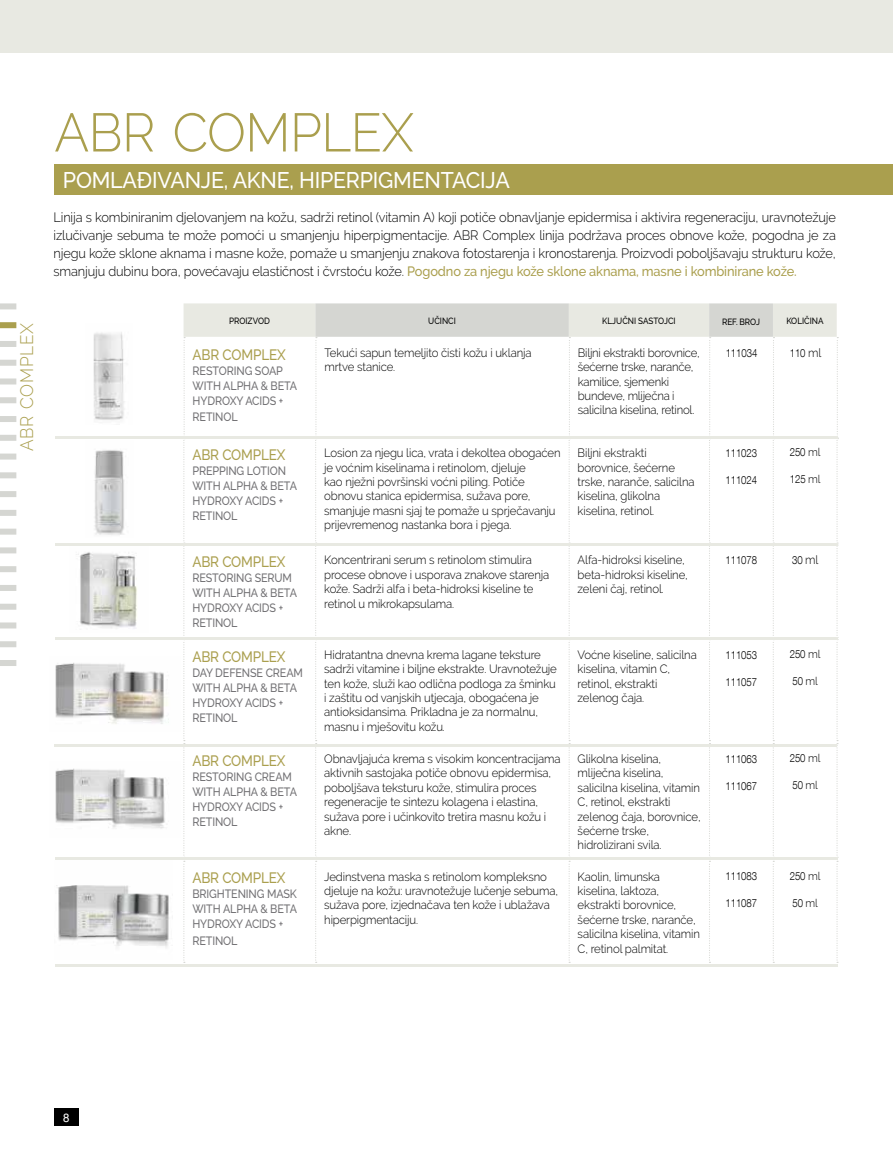
<style>
.page{position:relative;width:893px;height:1149px;background:#fff}
.page>*{position:absolute;margin:0;border:0;box-sizing:border-box;transform-origin:0 0}
.t1{font:300 54px "Raleway";letter-spacing:-.01em;color:#aa9f4e;scale:.95 1}
.t2{font:500 22.5px "Raleway";letter-spacing:-.01em;color:#fff;scale:.95 1}
.t3{font:300 18px "Raleway";letter-spacing:.05em;color:#aa9f4e;scale:.95 1}
.t4{font:500 15px "Raleway";letter-spacing:-.01em;color:#aa9f4e;scale:.9 1}
.t5{font:300 13.5px/18px "Raleway";letter-spacing:-.01em;color:#000;text-align:justify;scale:.95 1}
.t6{font:300 12px/14.4px "Raleway";letter-spacing:-.01em;color:#000;scale:.95 1}
.t7{font:500 12px/15px "Raleway";letter-spacing:-.01em;color:#717073;scale:.9 1}
.t8{font:12px "Helvetica";color:#fff;scale:.95 1}
.t9{font:300 11.25px "Helvetica Neue LT Com";letter-spacing:-.01em;color:#000;scale:.85 1}
.t10{font:500 9px "Raleway";color:#000;scale:.9 1}
.s1{font-weight:500;color:#aa9f4e}
.s2{font-family:"Raleway";font-size:12px}
.s3{font-family:"Raleway"}
</style>
<div class="page">
<div style="left:54px;top:1108px;width:24px;height:17px;background:#000"></div>
<div style="left:0;top:0;width:893px;height:52px;background:#e8e9e2"></div>
<img style="left:93px;top:332px;width:32px;height:88px">
<img style="left:76px;top:552px;width:61px;height:77px">
<img style="left:55px;top:663px;width:114px;height:61px">
<img style="left:55px;top:768px;width:110px;height:61px">
<img style="left:56px;top:885px;width:113px;height:63px">
<hr style="left:55px;top:436px;width:783px;height:3px;background:#e8e9e2">
<hr style="left:55px;top:963px;width:783px;height:3px;background:#e8e9e2">
<hr style="left:55px;top:543px;width:783px;height:3px;background:#e8e9e2">
<hr style="left:55px;top:636px;width:783px;height:3px;background:#e8e9e2">
<hr style="left:55px;top:856px;width:783px;height:3px;background:#e8e9e2">
<svg style="left:183px;top:303px;width:655px;height:658px"></svg>
<img style="left:94px;top:450px;width:30px;height:85px">
<hr style="left:54px;top:743px;width:782px;height:3px;background:#e8e9e2">
<div style="left:55px;top:164px;width:838px;height:31px;background:#aa9f4e"></div>
<div style="left:0;top:472px;width:16px;height:6px;background:#d5d6d2"></div>
<div style="left:0;top:303px;width:16px;height:6px;background:#d5d6d2"></div>
<div style="left:0;top:491px;width:16px;height:6px;background:#d5d6d2"></div>
<div style="left:0;top:322px;width:16px;height:6px;background:#aa9f4e"></div>
<div style="left:0;top:509px;width:16px;height:6px;background:#d5d6d2"></div>
<div style="left:0;top:341px;width:16px;height:6px;background:#d5d6d2"></div>
<div style="left:0;top:528px;width:16px;height:6px;background:#d5d6d2"></div>
<div style="left:0;top:359px;width:16px;height:6px;background:#d5d6d2"></div>
<div style="left:0;top:547px;width:16px;height:6px;background:#d5d6d2"></div>
<div style="left:0;top:378px;width:16px;height:6px;background:#d5d6d2"></div>
<div style="left:0;top:566px;width:16px;height:6px;background:#d5d6d2"></div>
<div style="left:0;top:397px;width:16px;height:6px;background:#d5d6d2"></div>
<div style="left:0;top:584px;width:16px;height:6px;background:#d5d6d2"></div>
<div style="left:0;top:416px;width:16px;height:6px;background:#d5d6d2"></div>
<div style="left:0;top:603px;width:16px;height:6px;background:#d5d6d2"></div>
<div style="left:0;top:434px;width:16px;height:6px;background:#d5d6d2"></div>
<div style="left:0;top:622px;width:16px;height:6px;background:#d5d6d2"></div>
<div style="left:0;top:453px;width:16px;height:6px;background:#d5d6d2"></div>
<div style="left:0;top:641px;width:16px;height:6px;background:#d5d6d2"></div>
<div style="left:0;top:659px;width:16px;height:6px;background:#d5d6d2"></div>
<h3 class="t3" style="left:16px;top:451px;width:137px;rotate:-90deg">ABR COMPLEX</h3>
<h1 class="t1" style="left:54px;top:101px;width:380px">ABR COMPLEX</h1>
<h2 class="t2" style="left:63px;top:167px;width:472px">POMLAĐIVANJE, AKNE, HIPERPIGMENTACIJA</h2>
<h2 class="t2" style="left:137px;top:167px;width:26px">JE</h2>
<p class="t5" style="left:54px;top:208px;width:825px">Linija s kombiniranim djelovanjem na kožu, sadrži retinol (vitamin A) koji potiče obnavljanje epidermisa i aktivira regeneraciju, uravnotežuje izlučivanje sebuma te može pomoći u smanjenju hiperpigmentacije. ABR Complex linija podržava proces obnove kože, pogodna je za njegu kože sklone aknama i masne kože, pomaže u smanjenju znakova fotostarenja i kronostarenja. Proizvodi poboljšavaju strukturu kože, smanjuju dubinu bora, povećavaju elastičnost i čvrstoću kože. <span class="s1">Pogodno za njegu kože sklone aknama, masne i kombinirane kože.</span></p>
<p class="t10" style="left:229px;top:316px;width:47px">PROIZVOD</p>
<p class="t10" style="left:428px;top:316px;width:32px">UČINCI</p>
<p class="t10" style="left:602px;top:316px;width:83px">KLJUČNI SASTOJCI</p>
<p class="t10" style="left:722px;top:316px;width:43px">REF. BROJ</p>
<p class="t10" style="left:786px;top:316px;width:43px">KOLIČINA</p>
<p class="t4" style="left:193px;top:345px;width:105px">ABR COMPLEX</p>
<p class="t7" style="left:193px;top:363px;width:118px">RESTORING SOAP<br>WITH ALPHA &amp; BETA<br>HYDROXY ACIDS +</p>
<p class="t7" style="left:193px;top:409px;width:52px">RETINOL</p>
<p class="t4" style="left:192px;top:446px;width:105px">ABR COMPLEX</p>
<p class="t7" style="left:192px;top:463px;width:118px">PREPPING LOTION<br>WITH ALPHA &amp; BETA<br>HYDROXY ACIDS +<br>RETINOL</p>
<p class="t4" style="left:192px;top:553px;width:105px">ABR COMPLEX</p>
<p class="t7" style="left:192px;top:570px;width:118px">RESTORING SERUM<br>WITH ALPHA &amp; BETA<br>HYDROXY ACIDS +<br>RETINOL</p>
<p class="t4" style="left:192px;top:647px;width:105px">ABR COMPLEX</p>
<p class="t7" style="left:192px;top:664px;width:124px">DAY DEFENSE CREAM<br>WITH ALPHA &amp; BETA<br>HYDROXY ACIDS +<br>RETINOL</p>
<p class="t4" style="left:192px;top:751px;width:105px">ABR COMPLEX</p>
<p class="t7" style="left:192px;top:768px;width:118px">RESTORING CREAM<br>WITH ALPHA &amp; BETA<br>HYDROXY ACIDS +<br>RETINOL</p>
<p class="t4" style="left:192px;top:869px;width:105px">ABR COMPLEX</p>
<p class="t7" style="left:192px;top:886px;width:118px;text-align:justify">BRIGHTENING MASK WITH ALPHA &amp; BETA HYDROXY ACIDS +</p>
<p class="t7" style="left:192px;top:932px;width:52px">RETINOL</p>
<p class="t6" style="left:324px;top:345px;width:220px">Tekući sapun temeljito čisti kožu i uklanja mrtve stanice.</p>
<p class="t6" style="left:578px;top:345px;width:130px">Biljni ekstrakti borovnice, šećerne trske, naranče, kamilice, sjemenki bundeve, mliječna i salicilna kiselina, retinol.</p>
<p class="t9" style="left:726px;top:345px;width:39px">111034</p>
<p class="t9" style="left:790px;top:346px;width:39px">110 <span class="s2">ml</span></p>
<p class="t6" style="left:324px;top:445px;width:250px">Losion za njegu lica, vrata i dekoltea obogaćen je voćnim kiselinama i retinolom, djeluje<br>kao nježni površinski voćni piling. Potiče obnovu stanica epidermisa, sužava pore, smanjuje masni sjaj te pomaže u sprječavanju prijevremenog nastanka bora i pjega.</p>
<p class="t6" style="left:578px;top:445px;width:125px">Biljni ekstrakti borovnice, šećerne trske, naranče, salicilna kiselina, glikolna kiselina, retinol.</p>
<p class="t9" style="left:726px;top:446px;width:38px">111023</p>
<p class="t9" style="left:726px;top:473px;width:38px">111024</p>
<p class="t9" style="left:790px;top:445px;width:38px">250 <span class="s3">ml</span></p>
<p class="t9" style="left:790px;top:472px;width:38px">125 <span class="s3">ml</span></p>
<p class="t6" style="left:324px;top:552px;width:238px">Koncentrirani serum s retinolom stimulira procese obnove i usporava znakove starenja kože. Sadrži alfa i beta-hidroksi kiseline te retinol u mikrokapsulama.</p>
<p class="t6" style="left:578px;top:552px;width:118px">Alfa-hidroksi kiseline, beta-hidroksi kiseline, zeleni čaj, retinol.</p>
<p class="t9" style="left:726px;top:553px;width:38px">111078</p>
<p class="t9" style="left:792px;top:553px;width:32px">30 <span class="s2">ml</span></p>
<p class="t6" style="left:324px;top:647px;width:246px">Hidratantna dnevna krema lagane teksture sadrži vitamine i biljne ekstrakte. Uravnotežuje ten kože, služi kao odlična podloga za šminku i zaštitu od vanjskih utjecaja, obogaćena je antioksidansima. Prikladna je za normalnu, masnu i mješovitu kožu.</p>
<p class="t6" style="left:578px;top:647px;width:127px">Voćne kiseline, salicilna kiselina, vitamin C, retinol, ekstrakti zelenog čaja.</p>
<p class="t9" style="left:726px;top:647px;width:38px">111053</p>
<p class="t9" style="left:726px;top:674px;width:38px">111057</p>
<p class="t6" style="left:324px;top:751px;width:250px">Obnavljajuća krema s visokim koncentracijama aktivnih sastojaka potiče obnovu epidermisa, poboljšava teksturu kože, stimulira proces regeneracije te sintezu kolagena i elastina, sužava pore i učinkovito tretira masnu kožu i akne.</p>
<p class="t6" style="left:578px;top:751px;width:131px">Glikolna kiselina, mliječna kiselina, salicilna kiselina, vitamin<br>C, retinol, ekstrakti zelenog čaja, borovnice, šećerne trske, hidrolizirani svila.</p>
<p class="t9" style="left:726px;top:751px;width:38px">111063</p>
<p class="t9" style="left:726px;top:778px;width:38px">111067</p>
<p class="t6" style="left:324px;top:868px;width:248px">Jedinstvena maska s retinolom kompleksno djeluje na kožu: uravnotežuje lučenje sebuma, sužava pore, izjednačava ten kože i ublažava hiperpigmentaciju.</p>
<p class="t6" style="left:578px;top:868px;width:130px">Kaolin, limunska kiselina, laktoza, ekstrakti borovnice, šećerne trske, naranče, salicilna kiselina, vitamin<br>C, retinol palmitat.</p>
<p class="t9" style="left:726px;top:869px;width:38px">111083</p>
<p class="t9" style="left:726px;top:896px;width:38px">111087</p>
<p class="t9" style="left:790px;top:647px;width:38px">250 <span class="s3">ml</span></p>
<p class="t9" style="left:793px;top:674px;width:31px">50 <span class="s3">ml</span></p>
<p class="t9" style="left:790px;top:751px;width:38px">250 <span class="s3">ml</span></p>
<p class="t9" style="left:793px;top:778px;width:31px">50 <span class="s3">ml</span></p>
<p class="t9" style="left:790px;top:868px;width:38px">250 <span class="s3">ml</span></p>
<p class="t9" style="left:793px;top:895px;width:31px">50 <span class="s3">ml</span></p>
<p class="t8" style="left:63px;top:1108px;width:8px">8</p>
</div>
